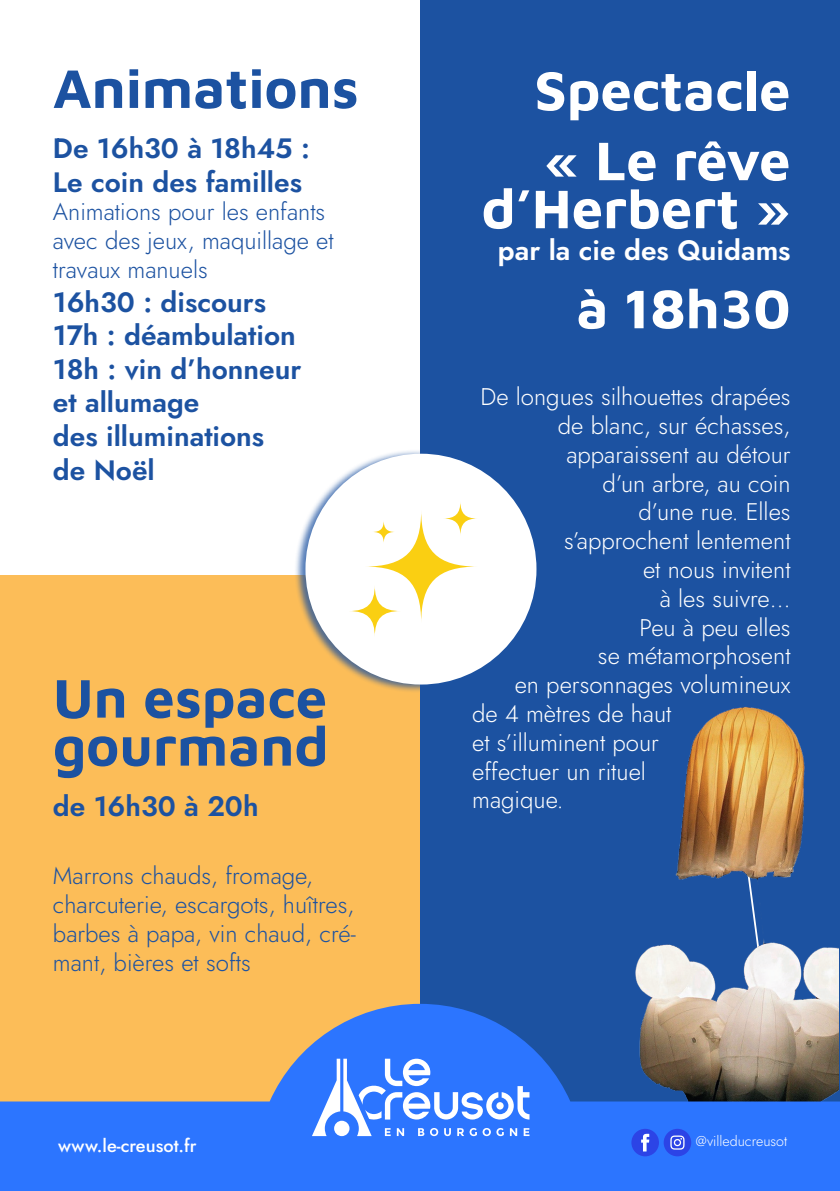
<style>
.page{position:relative;width:840px;height:1191px;background:#fff}
.page>*{position:absolute;margin:0;border:0;box-sizing:border-box;transform-origin:0 0}
.t1{font:700 56px/70px "Maven Pro";color:#fff}
.t2{font:700 56px/48px "Maven Pro";color:#1c52a1}
.t3{font:600 28px "Jost";color:#1c52a1}
.t4{font:600 28px "Jost";color:#fff}
.t5{font:300 24px/28.8px "Jost";color:#fff;text-align:right}
.t6{font:300 24px/28.8px "Jost";color:#1c52a1}
.t7{font:500 18.2px "Jost";color:#fff}
.t8{font:300 14.2px "Jost";color:#fff}
</style>
<div class="page">
<div style="left:420px;top:0;width:419px;height:1106px;background:#1c52a1"></div>
<div style="left:1px;top:575px;width:419px;height:553px;background:#fcbd58"></div>
<div style="left:294px;top:449px;width:243px;height:244px;background:#1c52a1;opacity:.75"></div>
<div style="left:305px;top:454px;width:231px;height:230px;background:#fff;border-radius:50%"></div>
<img style="left:635px;top:707px;width:203px;height:296px">
<svg style="left:0;top:1003px;width:839px;height:188px;fill:#2c75ff"></svg>
<svg style="left:631px;top:1128px;width:27px;height:28px"></svg>
<div style="left:663px;top:1128px;width:27px;height:28px;background:#2c44e6;border-radius:50%"></div>
<svg style="left:670px;top:1135px;width:14px;height:14px"></svg>
<svg style="left:312px;top:1058px;width:217px;height:78px;background:#659aff"></svg>
<svg style="left:364px;top:510px;width:113px;height:113px"></svg>
<svg style="left:348px;top:585px;width:52px;height:52px"></svg>
<svg style="left:442px;top:501px;width:35px;height:35px"></svg>
<svg style="left:372px;top:520px;width:23px;height:23px"></svg>
<p class="t2" style="left:53px;top:61px;width:307px">Animations</p>
<p class="t3" style="left:53px;top:129px;width:258px">De 16h30 à 18h45 :</p>
<p class="t3" style="left:53px;top:163px;width:250px">Le coin des familles</p>
<p class="t6" style="left:53px;top:198px;width:282px">Animations pour les enfants avec des jeux, maquillage et travaux manuels</p>
<p class="t3" style="left:53px;top:283px;width:214px">16h30 : discours</p>
<p class="t3" style="left:53px;top:316px;width:244px">17h : déambulation</p>
<p class="t3" style="left:53px;top:350px;width:250px">18h : vin d’honneur</p>
<p class="t3" style="left:53px;top:383px;width:148px">et allumage</p>
<p class="t3" style="left:53px;top:417px;width:213px">des illuminations</p>
<p class="t3" style="left:53px;top:451px;width:103px">de Noël</p>
<p class="t2" style="left:53px;top:671px;width:277px">Un espace gourmand</p>
<p class="t3" style="left:53px;top:787px;width:207px">de 16h30 à 20h</p>
<p class="t6" style="left:53px;top:862px;width:304px">Marrons chauds, fromage, charcuterie, escargots, huîtres, barbes à papa, vin chaud, cré&shy;mant, bières et softs</p>
<p class="t1" style="left:534px;top:52px;width:257px">Spectacle « Le rêve</p>
<p class="t1" style="left:481px;top:170px;width:310px">d’Herbert »</p>
<p class="t4" style="left:497px;top:231px;width:294px">par la cie des Quidams</p>
<p class="t1" style="left:576px;top:270px;width:215px">à 18h30</p>
<p class="t5" style="left:480px;top:382px;width:311px">De longues silhouettes drapées de blanc, sur échasses,</p>
<p class="t5" style="left:566px;top:440px;width:225px">apparaissent au détour</p>
<p class="t5" style="left:602px;top:469px;width:189px">d’un arbre, au coin</p>
<p class="t5" style="left:638px;top:498px;width:153px">d’une rue. Elles</p>
<p class="t5" style="left:563px;top:526px;width:228px">s’approchent lentement</p>
<p class="t5" style="left:642px;top:555px;width:149px">et nous invitent</p>
<p class="t5" style="left:659px;top:584px;width:132px">à les suivre…</p>
<p class="t5" style="left:639px;top:613px;width:152px">Peu à peu elles</p>
<p class="t5" style="left:597px;top:642px;width:194px">se métamorphosent</p>
<p class="t5" style="left:514px;top:670px;width:277px">en personnages volumineux</p>
<p class="t5" style="left:472px;top:699px;width:201px">de 4 mètres de haut</p>
<p class="t5" style="left:472px;top:728px;width:188px">et s’illuminent pour</p>
<p class="t5" style="left:472px;top:757px;width:175px">effectuer un rituel</p>
<p class="t5" style="left:472px;top:786px;width:93px">magique.</p>
<p class="t7" style="left:58px;top:1133px;width:140px">www.le-creusot.fr</p>
<p class="t8" style="left:695px;top:1131px;width:93px">@villeducreusot</p>
</div>
